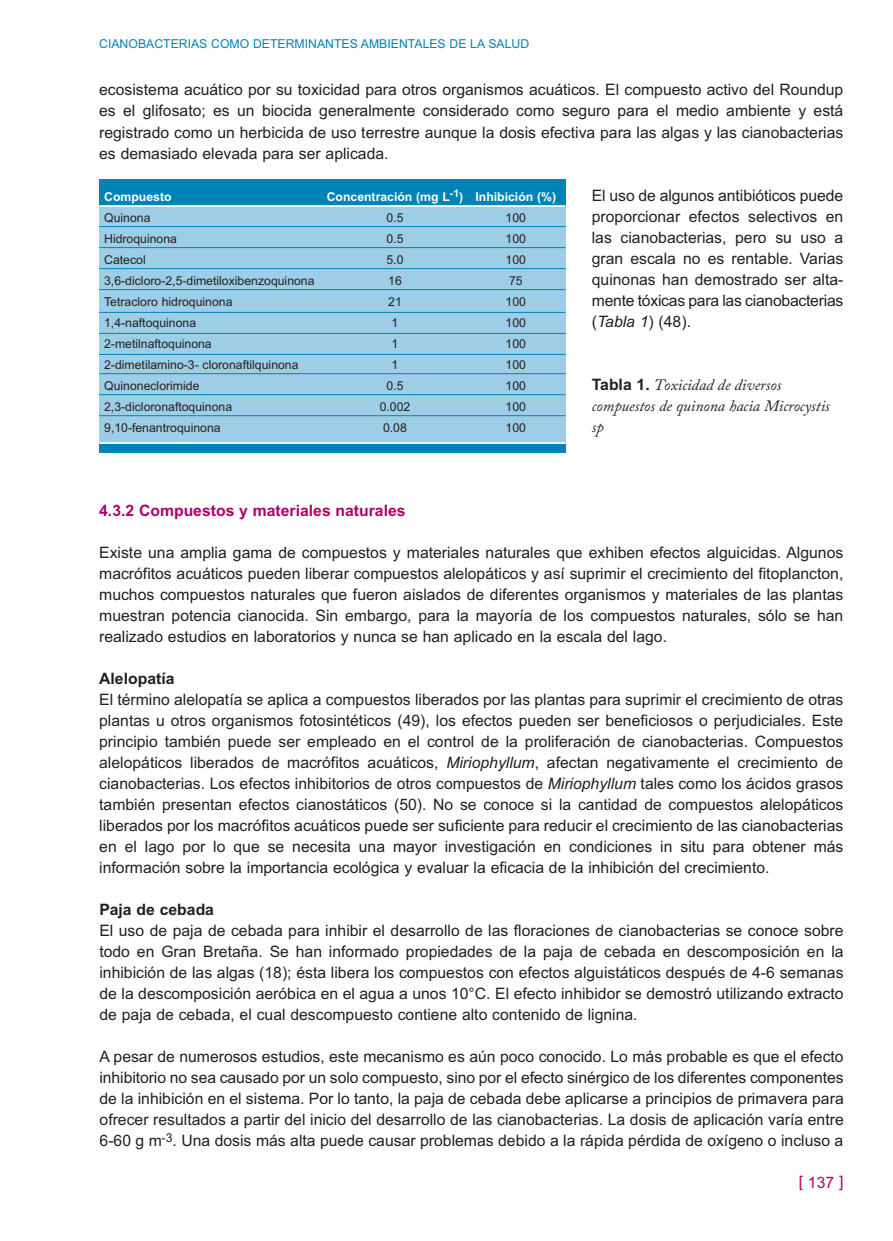
<style>
.page{position:relative;width:893px;height:1241px;background:#fff}
.page>*{position:absolute;margin:0;border:0;box-sizing:border-box;transform-origin:0 0}
.t1{font:15.75px/21px "Arial";color:#231f20;text-align:justify}
.t2{font:italic 15.75px/21px "Adobe Caslon Pro";color:#231f20}
.t3{font:700 15.75px "Arial";color:#b0016a}
.t4{font:700 15.75px "Arial";color:#231f20}
.t5{font:15.75px "Arial";color:#b0016a}
.t6{font:12.25px/21px "Arial";color:#231f20}
.t7{font:12.25px "Arial";color:#0083b6}
.t8{font:700 12.25px "Arial";color:#fff}
.s1{font-style:italic}
.s2{font-weight:700;color:#fff}
.s3{font-family:"Arial";font-weight:700;font-style:normal}
</style>
<div class="page">
<div style="left:99px;top:179px;width:467px;height:273px;background:#0083b6"></div>
<div style="left:99px;top:207px;width:467px;height:235px;background:#9dcee6"></div>
<hr style="left:99px;top:205px;width:467px;height:2px;background:#fff">
<hr style="left:99px;top:289px;width:467px;height:1px;background:#0083b6">
<hr style="left:99px;top:312px;width:467px;height:1px;background:#0083b6">
<hr style="left:99px;top:333px;width:467px;height:1px;background:#0083b6">
<hr style="left:99px;top:354px;width:467px;height:1px;background:#0083b6">
<hr style="left:99px;top:373px;width:467px;height:1px;background:#0083b6">
<hr style="left:99px;top:394px;width:467px;height:1px;background:#0083b6">
<hr style="left:99px;top:415px;width:467px;height:1px;background:#0083b6">
<hr style="left:99px;top:268px;width:467px;height:1px;background:#0083b6">
<hr style="left:99px;top:247px;width:467px;height:1px;background:#0083b6">
<hr style="left:99px;top:226px;width:467px;height:1px;background:#0083b6">
<hr style="left:99px;top:442px;width:467px;height:2px;background:#fff">
<p class="t7" style="left:99px;top:37px;width:431px">CIANOBACTERIAS COMO DETERMINANTES AMBIENTALES DE LA SALUD</p>
<p class="t1" style="left:99px;top:79px;width:746px">ecosistema acuático por su toxicidad para otros organismos acuáticos. El compuesto activo del Roundup es el glifosato; es un biocida generalmente considerado como seguro para el medio ambiente y está registrado como un herbicida de uso terrestre aunque la dosis efectiva para las algas y las cianobacterias es demasiado elevada para ser aplicada.</p>
<p class="t1" style="left:592px;top:184px;width:253px">El uso de algunos antibióticos puede proporcionar efectos selectivos en las cianobacterias, pero su uso a gran escala no es rentable. Varias quinonas han demostrado ser alta&shy;mente tóxicas para las cianobacterias (<span class="s1">Tabla 1</span>) (48).</p>
<p class="t6" style="left:327px;top:186px;width:138px;text-align:center"><span class="s2">Concentración (mg L</span><sup>-1</sup><span class="s2">)<br></span>0.5<br>0.5<br>5.0<br>16<br>21<br>1<br>1<br>1<br>0.5<br>0.002<br>0.08</p>
<p class="t8" style="left:475px;top:189px;width:82px">Inhibición (%)</p>
<p class="t8" style="left:104px;top:189px;width:69px">Compuesto</p>
<p class="t6" style="left:104px;top:207px;width:212px">Quinona<br>Hidroquinona<br>Catecol<br>3,6-dicloro-2,5-dimetiloxibenzoquinona<br>Tetracloro hidroquinona<br>1,4-naftoquinona<br>2-metilnaftoquinona<br>2-dimetilamino-3- cloronaftilquinona<br>Quinoneclorimide<br>2,3-dicloronaftoquinona<br>9,10-fenantroquinona</p>
<p class="t6" style="left:506px;top:207px;width:22px">100<br>100<br>100<br>75<br>100<br>100<br>100<br>100<br>100<br>100<br>100</p>
<p class="t2" style="left:592px;top:376px;width:240px"><span class="s3">Tabla 1.</span> Toxicidad de diversos compuestos de quinona hacia Microcystis sp</p>
<p class="t3" style="left:99px;top:501px;width:308px">4.3.2 Compuestos y materiales naturales</p>
<p class="t1" style="left:99px;top:541px;width:746px">Existe una amplia gama de compuestos y materiales naturales que exhiben efectos alguicidas. Algunos macrófitos acuáticos pueden liberar compuestos alelopáticos y así suprimir el crecimiento del fitoplancton, muchos compuestos naturales que fueron aislados de diferentes organismos y materiales de las plantas muestran potencia cianocida. Sin embargo, para la mayoría de los compuestos naturales, sólo se han realizado estudios en laboratorios y nunca se han aplicado en la escala del lago.</p>
<p class="t4" style="left:99px;top:669px;width:77px">Alelopatía</p>
<p class="t1" style="left:99px;top:688px;width:746px">El término alelopatía se aplica a compuestos liberados por las plantas para suprimir el crecimiento de otras plantas u otros organismos fotosintéticos (49), los efectos pueden ser beneficiosos o perjudiciales. Este principio también puede ser empleado en el control de la proliferación de cianobacterias. Compuestos alelopáticos liberados de macrófitos acuáticos, <span class="s1">Miriophyllum</span>, afectan negativamente el crecimiento de cianobacterias. Los efectos inhibitorios de otros compuestos de <span class="s1">Miriophyllum</span> tales como los ácidos grasos también presentan efectos cianostáticos (50). No se conoce si la cantidad de compuestos alelopáticos liberados por los macrófitos acuáticos puede ser suficiente para reducir el crecimiento de las cianobacterias en el lago por lo que se necesita una mayor investigación en condiciones in situ para obtener más información sobre la importancia ecológica y evaluar la eficacia de la inhibición del crecimiento.</p>
<p class="t4" style="left:99px;top:900px;width:116px">Paja de cebada</p>
<p class="t1" style="left:99px;top:919px;width:746px">El uso de paja de cebada para inhibir el desarrollo de las floraciones de cianobacterias se conoce sobre todo en Gran Bretaña. Se han informado propiedades de la paja de cebada en descomposición en la inhibición de las algas (18); ésta libera los compuestos con efectos alguistáticos después de 4-6 semanas de la descomposición aeróbica en el agua a unos 10°C. El efecto inhibidor se demostró utilizando extracto de paja de cebada, el cual descompuesto contiene alto contenido de lignina.</p>
<p class="t1" style="left:100px;top:1045px;width:746px">A pesar de numerosos estudios, este mecanismo es aún poco conocido. Lo más probable es que el efecto inhibitorio no sea causado por un solo compuesto, sino por el efecto sinérgico de los diferentes componentes de la inhibición en el sistema. Por lo tanto, la paja de cebada debe aplicarse a principios de primavera para ofrecer resultados a partir del inicio del desarrollo de las cianobacterias. La dosis de aplicación varía entre 6-60 g m<sup>-3</sup>. Una dosis más alta puede causar problemas debido a la rápida pérdida de oxígeno o incluso a</p>
<p class="t5" style="left:799px;top:1173px;width:46px">[ 137 ]</p>
</div>
